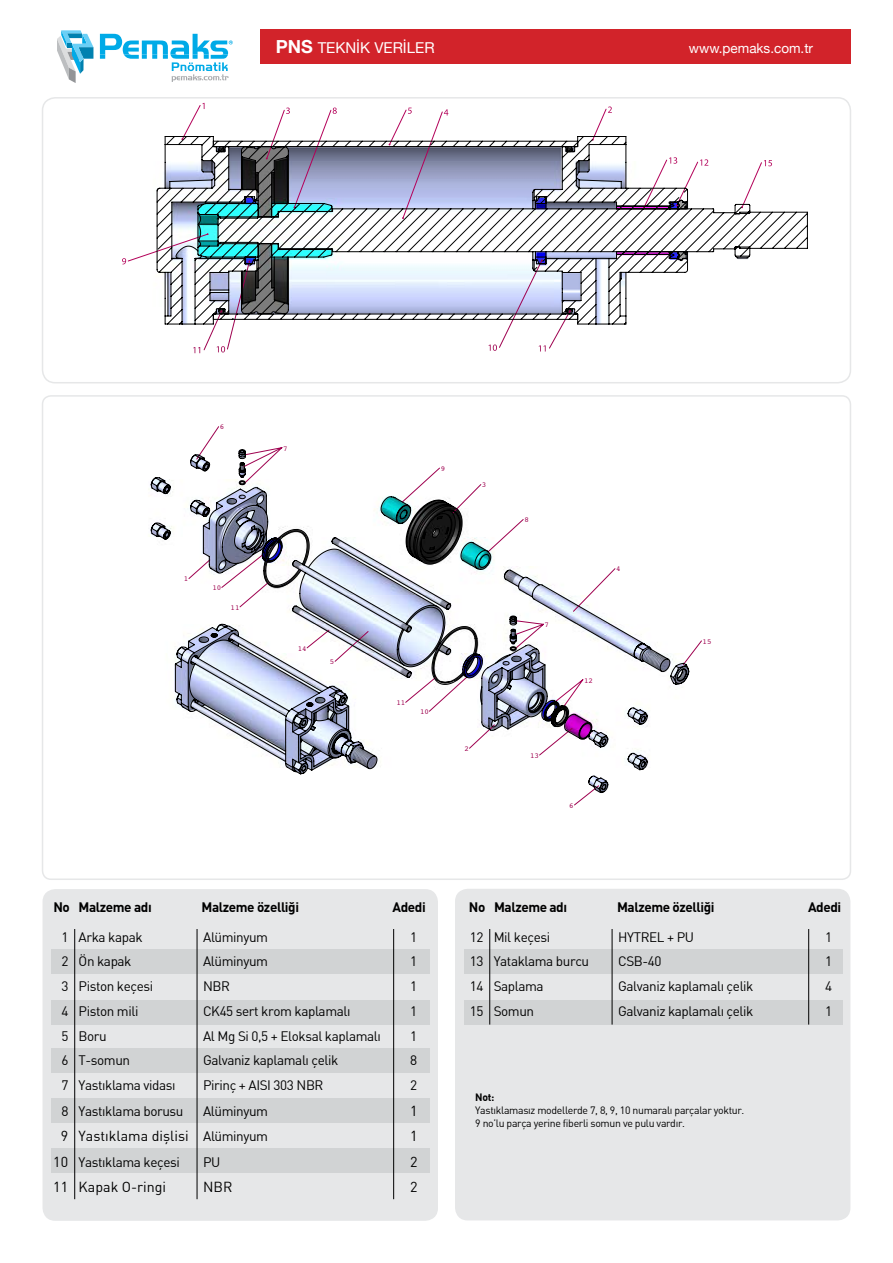
<style>
.page{position:relative;width:893px;height:1263px;background:#fff}
.page>*{position:absolute;margin:0;border:0;box-sizing:border-box;transform-origin:0 0}
.t1{font:15px "Helvetica Neue";color:#fff}
.t2{font:14.25px "DINTR";color:#000}
.t3{font:13.5px "DINTR";letter-spacing:-.03em;color:#000}
.t4{font:13.5px "DINTR Bold";letter-spacing:-.03em;color:#000}
.t5{font:13.5px "Helvetica Neue";color:#fff}
.t6{font:10.5px/12.6px "DINTR";letter-spacing:-.03em;color:#000}
.t7{font:10.5px "DINTR Bold";color:#000}
.t8{font:7.5px "Courier";color:#9e004f}
.t9{font:7.5px "Courier";color:#a80054}
.s1{font-weight:700;font-size:18px}
.s2{font-size:13.5px}
.s3{font-size:14.25px}
</style>
<div class="page">
<div style="left:260px;top:30px;width:590px;height:34px;background:#d2232a"></div>
<svg style="left:57px;top:30px;width:36px;height:53px"></svg>
<svg style="left:100px;top:34px;width:133px;height:48px"></svg>
<div style="left:455px;top:889px;width:395px;height:331px;background:#e6e7e8;border-radius:13px"></div>
<div style="left:43px;top:889px;width:395px;height:332px;background:#e6e7e8;border-radius:13px"></div>
<div style="left:51px;top:949px;width:379px;height:25px;background:#d1d3d4"></div>
<div style="left:464px;top:949px;width:379px;height:25px;background:#d1d3d4"></div>
<div style="left:51px;top:1000px;width:379px;height:25px;background:#d1d3d4"></div>
<div style="left:51px;top:1048px;width:379px;height:25px;background:#d1d3d4"></div>
<div style="left:51px;top:1098px;width:379px;height:25px;background:#d1d3d4"></div>
<div style="left:51px;top:1148px;width:379px;height:25px;background:#d1d3d4"></div>
<svg style="left:43px;top:260px;width:520px;height:123px"></svg>
<svg style="left:128px;top:105px;width:484px;height:157px"></svg>
<svg style="left:156px;top:136px;width:652px;height:189px"></svg>
<div style="left:42px;top:97px;width:809px;height:286px;border:2px solid #e6e7e8;border-radius:13px"></div>
<hr style="left:74px;top:929px;width:1px;height:270px;background:#000">
<hr style="left:197px;top:929px;width:1px;height:270px;background:#000">
<hr style="left:393px;top:929px;width:1px;height:270px;background:#000">
<div style="left:464px;top:1000px;width:379px;height:25px;background:#d1d3d4"></div>
<hr style="left:489px;top:929px;width:1px;height:95px;background:#000">
<hr style="left:612px;top:929px;width:1px;height:95px;background:#000">
<hr style="left:808px;top:929px;width:1px;height:95px;background:#000">
<svg style="left:151px;top:449px;width:538px;height:344px"></svg>
<p class="t1" style="left:276px;top:37px;width:160px"><span class="s1">PNS</span> TEKNİK VERİLER</p>
<p class="t5" style="left:689px;top:39px;width:126px">www.pemaks.com.tr</p>
<p class="t8" style="left:220px;top:421px;width:6px">6</p>
<p class="t8" style="left:283px;top:442px;width:6px">7</p>
<p class="t8" style="left:184px;top:573px;width:6px">1</p>
<p class="t8" style="left:212px;top:582px;width:10px">10</p>
<p class="t8" style="left:231px;top:601px;width:10px">11</p>
<p class="t8" style="left:298px;top:642px;width:10px">14</p>
<p class="t8" style="left:330px;top:656px;width:6px">5</p>
<p class="t8" style="left:441px;top:463px;width:6px">9</p>
<p class="t8" style="left:482px;top:479px;width:6px">3</p>
<p class="t8" style="left:396px;top:697px;width:10px">11</p>
<p class="t8" style="left:420px;top:706px;width:10px">10</p>
<p class="t8" style="left:464px;top:743px;width:6px">2</p>
<p class="t8" style="left:524px;top:514px;width:6px">8</p>
<p class="t8" style="left:545px;top:619px;width:6px">7</p>
<p class="t8" style="left:616px;top:563px;width:6px">4</p>
<p class="t9" style="left:584px;top:674px;width:10px">12</p>
<p class="t8" style="left:530px;top:750px;width:10px">13</p>
<p class="t8" style="left:569px;top:800px;width:6px">6</p>
<p class="t8" style="left:703px;top:635px;width:10px">15</p>
<p class="t4" style="left:53px;top:899px;width:100px">No Malzeme adı</p>
<p class="t4" style="left:202px;top:899px;width:99px">Malzeme özelliği</p>
<p class="t4" style="left:393px;top:899px;width:35px">Adedi</p>
<p class="t4" style="left:469px;top:899px;width:100px">No Malzeme adı</p>
<p class="t4" style="left:617px;top:899px;width:99px">Malzeme özelliği</p>
<p class="t4" style="left:808px;top:899px;width:35px">Adedi</p>
<p class="t3" style="left:61px;top:928px;width:83px">1 Arka kapak</p>
<p class="t3" style="left:203px;top:928px;width:66px">Alüminyum</p>
<p class="t3" style="left:410px;top:928px;width:9px">1</p>
<p class="t3" style="left:61px;top:953px;width:72px">2 Ön kapak</p>
<p class="t3" style="left:203px;top:953px;width:66px">Alüminyum</p>
<p class="t3" style="left:410px;top:953px;width:9px">1</p>
<p class="t3" style="left:61px;top:978px;width:93px">3 Piston keçesi</p>
<p class="t3" style="left:203px;top:978px;width:28px">NBR</p>
<p class="t3" style="left:410px;top:978px;width:9px">1</p>
<p class="t3" style="left:61px;top:1002px;width:79px">4 Piston mili</p>
<p class="t3" style="left:203px;top:1002px;width:149px">CK45 sert krom kaplamalı</p>
<p class="t3" style="left:410px;top:1002px;width:9px">1</p>
<p class="t3" style="left:61px;top:1027px;width:47px">5 Boru</p>
<p class="t3" style="left:203px;top:1027px;width:179px">Al Mg Si 0,5 + Eloksal kaplamalı</p>
<p class="t3" style="left:410px;top:1027px;width:9px">1</p>
<p class="t3" style="left:61px;top:1052px;width:70px">6 T-somun</p>
<p class="t3" style="left:203px;top:1052px;width:137px">Galvaniz kaplamalı çelik</p>
<p class="t3" style="left:410px;top:1052px;width:9px">8</p>
<p class="t3" style="left:61px;top:1077px;width:115px">7 Yastıklama vidası</p>
<p class="t3" style="left:203px;top:1077px;width:122px">Pirinç + AISI 303 NBR</p>
<p class="t3" style="left:410px;top:1077px;width:9px">2</p>
<p class="t3" style="left:61px;top:1102px;width:124px">8 Yastıklama borusu</p>
<p class="t3" style="left:203px;top:1102px;width:66px">Alüminyum</p>
<p class="t2" style="left:410px;top:1101px;width:9px">1</p>
<p class="t2" style="left:61px;top:1127px;width:209px">9 Yastıklama dişlisi <span class="s2">Alüminyum</span></p>
<p class="t2" style="left:410px;top:1127px;width:9px">1</p>
<p class="t3" style="left:53px;top:1153px;width:128px"><span class="s3">10</span> Yastıklama keçesi</p>
<p class="t3" style="left:203px;top:1153px;width:19px">PU</p>
<p class="t2" style="left:410px;top:1153px;width:9px">2</p>
<p class="t2" style="left:53px;top:1178px;width:114px">11 Kapak O-ringi</p>
<p class="t2" style="left:203px;top:1178px;width:31px">NBR</p>
<p class="t2" style="left:410px;top:1178px;width:9px">2</p>
<p class="t3" style="left:470px;top:928px;width:82px">12 Mil keçesi</p>
<p class="t3" style="left:618px;top:928px;width:77px">HYTREL + PU</p>
<p class="t3" style="left:825px;top:928px;width:9px">1</p>
<p class="t3" style="left:470px;top:953px;width:121px">13 Yataklama burcu</p>
<p class="t3" style="left:618px;top:953px;width:45px">CSB-40</p>
<p class="t3" style="left:825px;top:953px;width:9px">1</p>
<p class="t3" style="left:470px;top:978px;width:75px">14 Saplama</p>
<p class="t3" style="left:618px;top:978px;width:137px">Galvaniz kaplamalı çelik</p>
<p class="t3" style="left:825px;top:978px;width:9px">4</p>
<p class="t3" style="left:470px;top:1002px;width:66px">15 Somun</p>
<p class="t3" style="left:618px;top:1002px;width:137px">Galvaniz kaplamalı çelik</p>
<p class="t3" style="left:825px;top:1002px;width:9px">1</p>
<p class="t7" style="left:475px;top:1091px;width:21px">Not:</p>
<p class="t6" style="left:475px;top:1103px;width:271px">Yastıklamasız modellerde 7, 8, 9, 10 numaralı parçalar yoktur.<br>9 no’lu parça yerine fiberli somun ve pulu vardır.</p>
</div>
